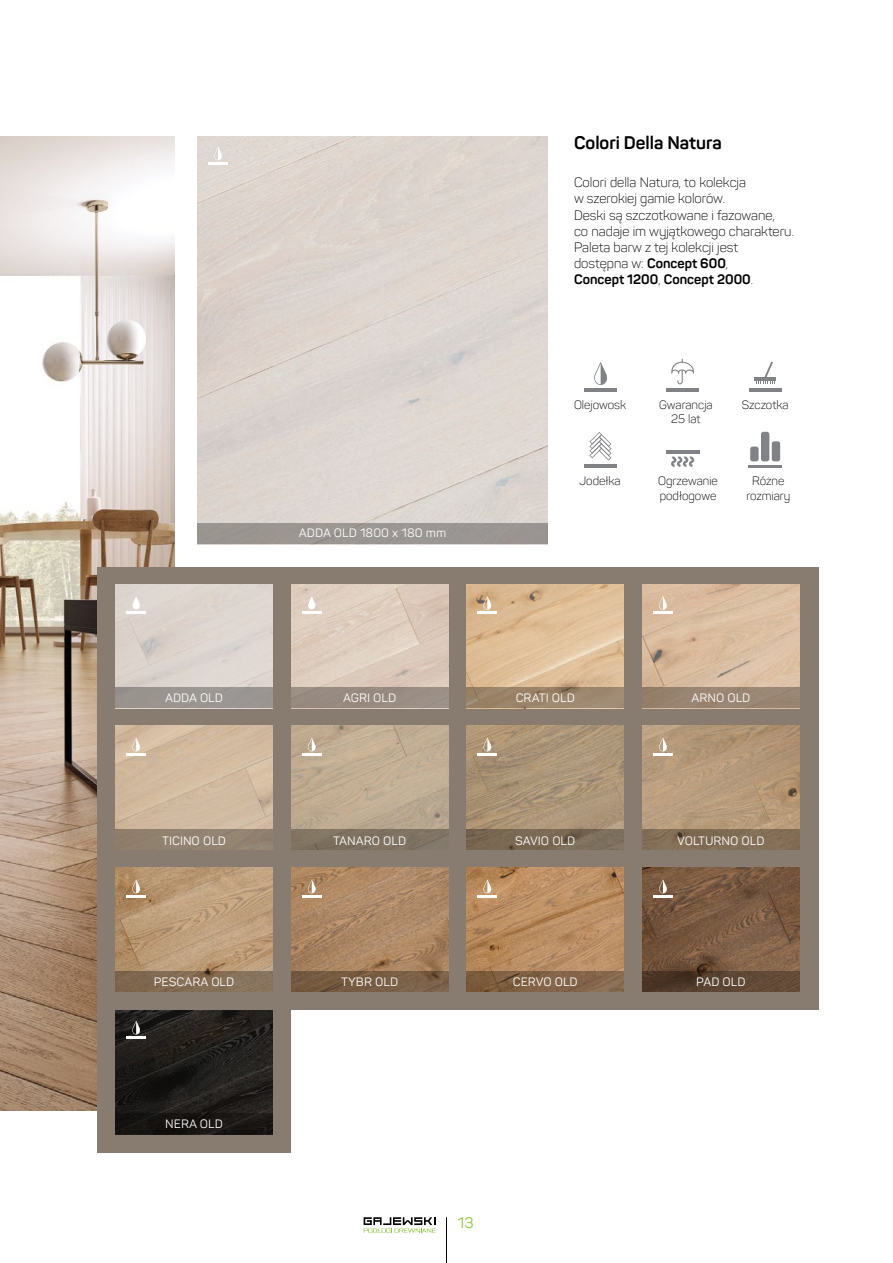
<style>
.page{position:relative;width:893px;height:1263px;background:#fff}
.page>*{position:absolute;margin:0;border:0;box-sizing:border-box;transform-origin:0 0}
.t1{font:700 18px "Panton";color:#000}
.t2{font:15px "Panton";color:#8dc63f}
.t3{font:300 13.5px/16.2px "Panton";color:#000}
.t4{font:12px "Panton";color:#fff}
.t5{font:300 12px/14.4px "Panton";color:#000}
.s1{font-weight:700}
</style>
<div class="page">
<hr style="left:446px;top:1217px;width:1px;height:46px;background:#000">
<svg style="left:364px;top:1217px;width:72px;height:15px"></svg>
<img style="left:0;top:136px;width:174px;height:975px">
<div style="left:197px;top:136px;width:351px;height:387px;background:#ddd5d0"></div>
<div style="left:97px;top:567px;width:721px;height:586px;background:#887c70"></div>
<img style="left:116px;top:584px;width:157px;height:104px">
<img style="left:116px;top:726px;width:157px;height:103px">
<img style="left:116px;top:867px;width:157px;height:104px">
<img style="left:291px;top:584px;width:157px;height:104px">
<img style="left:291px;top:726px;width:157px;height:103px">
<img style="left:291px;top:867px;width:157px;height:104px">
<img style="left:467px;top:867px;width:157px;height:104px">
<img style="left:642px;top:867px;width:157px;height:104px">
<img style="left:467px;top:584px;width:157px;height:104px">
<img style="left:467px;top:726px;width:157px;height:103px">
<img style="left:642px;top:584px;width:157px;height:104px">
<img style="left:642px;top:726px;width:157px;height:103px">
<div style="left:116px;top:688px;width:157px;height:20px;background:#9a9592"></div>
<div style="left:116px;top:829px;width:157px;height:21px;background:#918271"></div>
<div style="left:116px;top:971px;width:157px;height:20px;background:linear-gradient(to right,#7d654a,#88755f)"></div>
<div style="left:291px;top:688px;width:157px;height:20px;background:#998b81"></div>
<div style="left:291px;top:829px;width:157px;height:21px;background:#7f7362"></div>
<svg style="left:291px;top:971px;width:157px;height:20px;background:#765c43"></svg>
<svg style="left:467px;top:971px;width:157px;height:20px;background:#806145"></svg>
<svg style="left:642px;top:971px;width:157px;height:20px;background:#56402f"></svg>
<svg style="left:467px;top:688px;width:157px;height:20px;fill:#9b866c"></svg>
<svg style="left:467px;top:829px;width:157px;height:21px;background:#786854"></svg>
<div style="left:642px;top:688px;width:157px;height:20px;background:#998572"></div>
<div style="left:642px;top:829px;width:157px;height:21px;background:#826e56"></div>
<hr style="left:584px;top:388px;width:33px;height:4px;background:#808285">
<svg style="left:594px;top:362px;width:14px;height:23px"></svg>
<hr style="left:749px;top:388px;width:33px;height:4px;background:#808285">
<hr style="left:754px;top:377px;width:22px;height:3px;background:#808285">
<svg style="left:756px;top:361px;width:19px;height:23px"></svg>
<hr style="left:584px;top:464px;width:33px;height:4px;background:#808285">
<svg style="left:589px;top:432px;width:22px;height:29px"></svg>
<svg style="left:671px;top:457px;width:23px;height:10px"></svg>
<hr style="left:666px;top:450px;width:33px;height:3px;background:#808285">
<hr style="left:666px;top:388px;width:33px;height:3px;background:#808285">
<svg style="left:671px;top:359px;width:23px;height:25px"></svg>
<img style="left:116px;top:1010px;width:157px;height:103px">
<div style="left:116px;top:1113px;width:157px;height:21px;background:#161412"></div>
<div style="left:291px;top:1010px;width:538px;height:152px;background:#fff"></div>
<div style="left:761px;top:432px;width:8px;height:29px;background:#808285;border-radius:2px"></div>
<div style="left:750px;top:447px;width:9px;height:14px;background:#808285;border-radius:2px"></div>
<div style="left:772px;top:441px;width:8px;height:20px;background:#808285;border-radius:2px"></div>
<hr style="left:748px;top:465px;width:34px;height:3px;background:#808285">
<div style="left:197px;top:523px;width:351px;height:21px;background:#9a9592"></div>
<hr style="left:477px;top:612px;width:20px;height:2px;background:#fff">
<svg style="left:483px;top:596px;width:9px;height:14px"></svg>
<hr style="left:477px;top:753px;width:20px;height:2px;background:#fff">
<svg style="left:483px;top:738px;width:9px;height:13px"></svg>
<hr style="left:477px;top:895px;width:20px;height:2px;background:#fff">
<svg style="left:483px;top:880px;width:9px;height:13px"></svg>
<hr style="left:653px;top:612px;width:20px;height:2px;background:#fff">
<svg style="left:659px;top:596px;width:8px;height:14px"></svg>
<hr style="left:653px;top:753px;width:20px;height:2px;background:#fff">
<svg style="left:659px;top:738px;width:8px;height:13px"></svg>
<hr style="left:653px;top:895px;width:20px;height:2px;background:#fff">
<svg style="left:659px;top:880px;width:8px;height:13px"></svg>
<svg style="left:302px;top:738px;width:19px;height:17px"></svg>
<svg style="left:302px;top:880px;width:19px;height:17px"></svg>
<hr style="left:126px;top:753px;width:20px;height:2px;background:#fff">
<svg style="left:132px;top:738px;width:8px;height:13px"></svg>
<hr style="left:126px;top:895px;width:20px;height:2px;background:#fff">
<svg style="left:132px;top:880px;width:8px;height:13px"></svg>
<hr style="left:126px;top:1036px;width:20px;height:2px;background:#fff">
<svg style="left:132px;top:1021px;width:8px;height:13px"></svg>
<hr style="left:208px;top:162px;width:20px;height:2px;background:#fff">
<svg style="left:214px;top:147px;width:8px;height:13px"></svg>
<hr style="left:126px;top:612px;width:20px;height:2px;background:#fff">
<svg style="left:132px;top:596px;width:8px;height:14px"></svg>
<svg style="left:302px;top:596px;width:19px;height:18px"></svg>
<h1 class="t1" style="left:574px;top:132px;width:149px">Colori Della Natura</h1>
<p class="t3" style="left:574px;top:174px;width:221px">Colori della Natura, to kolekcja<br>w szerokiej gamie kolorów.<br>Deski są szczotkowane i fazowane,<br>co nadaje im wyjątkowego charakteru.<br>Paleta barw z tej kolekcji jest dostępna w: <span class="s1">Concept 600</span>,<br><span class="s1">Concept 1200</span>, <span class="s1">Concept 2000</span>.</p>
<p class="t5" style="left:574px;top:398px;width:54px">Olejowosk</p>
<p class="t5" style="left:659px;top:398px;width:55px">Gwarancja</p>
<p class="t5" style="left:742px;top:398px;width:48px">Szczotka</p>
<p class="t5" style="left:671px;top:412px;width:31px">25 lat</p>
<p class="t5" style="left:580px;top:474px;width:43px">Jodełka</p>
<p class="t5" style="left:658px;top:474px;width:61px">Ogrzewanie podłogowe</p>
<p class="t5" style="left:746px;top:474px;width:46px;text-align:center">Różne rozmiary</p>
<p class="t4" style="left:299px;top:525px;width:149px">ADDA OLD 1800 x 180 mm</p>
<p class="t4" style="left:165px;top:690px;width:59px">ADDA OLD</p>
<p class="t4" style="left:343px;top:690px;width:55px">AGRI OLD</p>
<p class="t4" style="left:516px;top:690px;width:61px">CRATI OLD</p>
<p class="t4" style="left:691px;top:690px;width:61px">ARNO OLD</p>
<p class="t4" style="left:162px;top:833px;width:65px">TICINO OLD</p>
<p class="t4" style="left:333px;top:833px;width:75px">TANARO OLD</p>
<p class="t4" style="left:515px;top:833px;width:62px">SAVIO OLD</p>
<p class="t4" style="left:677px;top:833px;width:89px">VOLTURNO OLD</p>
<p class="t4" style="left:154px;top:974px;width:82px">PESCARA OLD</p>
<p class="t4" style="left:341px;top:974px;width:58px">TYBR OLD</p>
<p class="t4" style="left:513px;top:974px;width:66px">CERVO OLD</p>
<p class="t4" style="left:696px;top:974px;width:51px">PAD OLD</p>
<p class="t4" style="left:165px;top:1116px;width:59px">NERA OLD</p>
<p class="t2" style="left:457px;top:1213px;width:18px">13</p>
</div>
